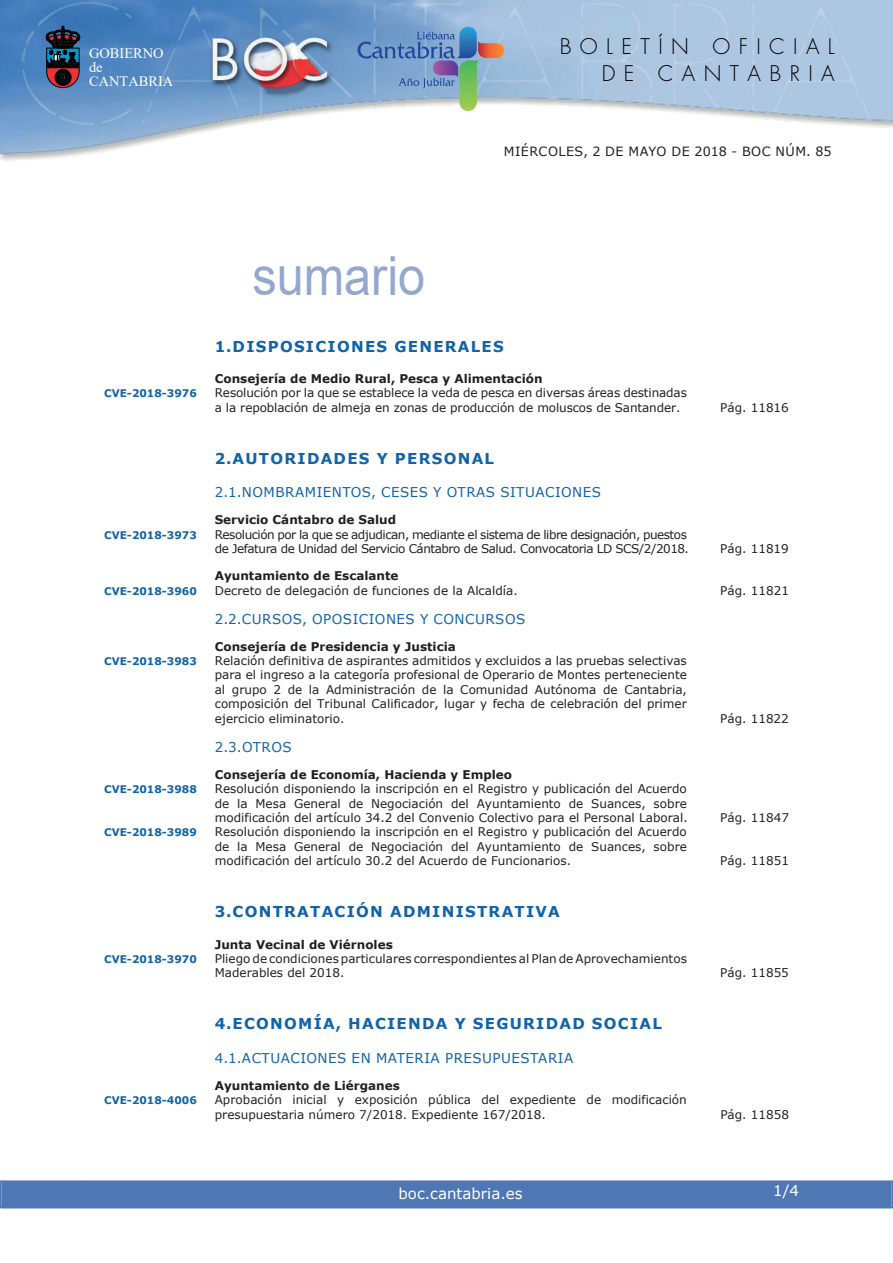
<style>
.page{position:relative;width:893px;height:1263px;background:#fff}
.page>*{position:absolute;margin:0;border:0;box-sizing:border-box;transform-origin:0 0}
.t1{font:54px "Arial";color:#94a8cf;scale:.9 1}
.t2{font:300 21px/27px "Futura";letter-spacing:.4em;color:#040000;text-align:right}
.t3{font:700 15px "Verdana";letter-spacing:.085em;color:#1263a9}
.t4{font:15px "Verdana";color:#fff}
.t5{font:14.4px/14.2px "Times New Roman";color:#fff}
.t6{font:13.5px "Verdana";letter-spacing:.035em;color:#1263a9}
.t7{font:12.75px "Verdana";letter-spacing:.035em;color:#231f20}
.t8{font:12px/14.4px "Verdana";color:#231f20}
.t9{font:700 12px "Verdana";color:#231f20}
.t10{font:12px/14.4px "Verdana";letter-spacing:-.04em;color:#231f20}
.t11{font:700 10.5px "Verdana";color:#1263a9}
</style>
<div class="page">
<img style="left:0;top:0;width:893px;height:161px">
<svg style="left:46px;top:26px;width:34px;height:62px;background:#333345"></svg>
<svg style="left:357px;top:27px;width:148px;height:85px;background:#8aa7c1"></svg>
<div style="left:2px;top:1181px;width:889px;height:27px;background:#4f77b3"></div>
<div style="left:0;top:1180px;width:893px;height:28px;border:2px solid #4f77b3"></div>
<p class="t5" style="left:89px;top:46px;width:86px">GOBIERNO de<br>CANTABRIA</p>
<h2 class="t2" style="left:560px;top:35px;width:277px">BOLETÍN OFICIAL<br>DE CANTABRIA</h2>
<h1 class="t1" style="left:252px;top:246px;width:194px">sumario</h1>
<p class="t7" style="left:504px;top:143px;width:329px">MIÉRCOLES, 2 DE MAYO DE 2018 - BOC NÚM. 85</p>
<p class="t3" style="left:215px;top:337px;width:291px">1.DISPOSICIONES GENERALES</p>
<p class="t9" style="left:215px;top:371px;width:329px">Consejería de Medio Rural, Pesca y Alimentación</p>
<p class="t11" style="left:104px;top:387px;width:94px">CVE-2018-3976</p>
<p class="t8" style="left:215px;top:385px;width:474px">Resolución por la que se establece la veda de pesca en diversas áreas destinadas a la repoblación de almeja en zonas de producción de moluscos de Santander.</p>
<p class="t3" style="left:215px;top:449px;width:281px">2.AUTORIDADES Y PERSONAL</p>
<p class="t6" style="left:215px;top:483px;width:388px">2.1.NOMBRAMIENTOS, CESES Y OTRAS SITUACIONES</p>
<p class="t9" style="left:215px;top:512px;width:183px">Servicio Cántabro de Salud</p>
<p class="t11" style="left:104px;top:528px;width:94px">CVE-2018-3973</p>
<p class="t10" style="left:215px;top:527px;width:476px">Resolución por la que se adjudican, mediante el sistema de libre designación, puestos de Jefatura de Unidad del Servicio Cántabro de Salud. Convocatoria LD SCS/2/2018.</p>
<p class="t9" style="left:215px;top:568px;width:185px">Ayuntamiento de Escalante</p>
<p class="t8" style="left:720px;top:400px;width:70px">Pág. 11816</p>
<p class="t8" style="left:720px;top:541px;width:70px">Pág. 11819</p>
<p class="t11" style="left:104px;top:584px;width:94px">CVE-2018-3960</p>
<p class="t8" style="left:215px;top:583px;width:304px">Decreto de delegación de funciones de la Alcaldía.</p>
<p class="t8" style="left:720px;top:583px;width:70px">Pág. 11821</p>
<p class="t6" style="left:215px;top:610px;width:312px">2.2.CURSOS, OPOSICIONES Y CONCURSOS</p>
<p class="t9" style="left:215px;top:639px;width:243px">Consejería de Presidencia y Justicia</p>
<p class="t11" style="left:104px;top:655px;width:94px">CVE-2018-3983</p>
<p class="t8" style="left:215px;top:653px;width:474px;text-align:justify">Relación definitiva de aspirantes admitidos y excluidos a las pruebas selectivas para el ingreso a la categoría profesional de Operario de Montes perteneciente al grupo 2 de la Administración de la Comunidad Autónoma de Cantabria, composición del Tribunal Calificador, lugar y fecha de celebración del primer ejercicio eliminatorio.</p>
<p class="t8" style="left:720px;top:711px;width:70px">Pág. 11822</p>
<p class="t6" style="left:215px;top:738px;width:78px">2.3.OTROS</p>
<p class="t9" style="left:215px;top:767px;width:299px">Consejería de Economía, Hacienda y Empleo</p>
<p class="t11" style="left:104px;top:783px;width:94px">CVE-2018-3988</p>
<p class="t8" style="left:215px;top:781px;width:474px;text-align:justify">Resolución disponiendo la inscripción en el Registro y publicación del Acuerdo de la Mesa General de Negociación del Ayuntamiento de Suances, sobre modificación del artículo 34.2 del Convenio Colectivo para el Personal Laboral.</p>
<p class="t11" style="left:104px;top:826px;width:94px">CVE-2018-3989</p>
<p class="t8" style="left:215px;top:824px;width:474px;text-align:justify">Resolución disponiendo la inscripción en el Registro y publicación del Acuerdo de la Mesa General de Negociación del Ayuntamiento de Suances, sobre modificación del artículo 30.2 del Acuerdo de Funcionarios.</p>
<p class="t3" style="left:215px;top:902px;width:347px">3.CONTRATACIÓN ADMINISTRATIVA</p>
<p class="t9" style="left:215px;top:937px;width:180px">Junta Vecinal de Viérnoles</p>
<p class="t11" style="left:104px;top:952px;width:94px">CVE-2018-3970</p>
<p class="t8" style="left:215px;top:951px;width:474px">Pliego de condiciones particulares correspondientes al Plan de Aprovechamientos<br>Maderables del 2018.</p>
<p class="t3" style="left:215px;top:1014px;width:449px">4.ECONOMÍA, HACIENDA Y SEGURIDAD SOCIAL</p>
<p class="t6" style="left:215px;top:1049px;width:360px">4.1.ACTUACIONES EN MATERIA PRESUPUESTARIA</p>
<p class="t9" style="left:215px;top:1078px;width:187px">Ayuntamiento de Liérganes</p>
<p class="t11" style="left:104px;top:1094px;width:94px">CVE-2018-4006</p>
<p class="t8" style="left:215px;top:1092px;width:474px">Aprobación inicial y exposición pública del expediente de modificación presupuestaria número 7/2018. Expediente 167/2018.</p>
<p class="t4" style="left:398px;top:1184px;width:126px">boc.cantabria.es</p>
<p class="t8" style="left:720px;top:810px;width:70px">Pág. 11847</p>
<p class="t8" style="left:720px;top:853px;width:70px">Pág. 11851</p>
<p class="t8" style="left:720px;top:965px;width:70px">Pág. 11855</p>
<p class="t8" style="left:720px;top:1107px;width:70px">Pág. 11858</p>
<p class="t4" style="left:773px;top:1181px;width:27px">1/4</p>
</div>
